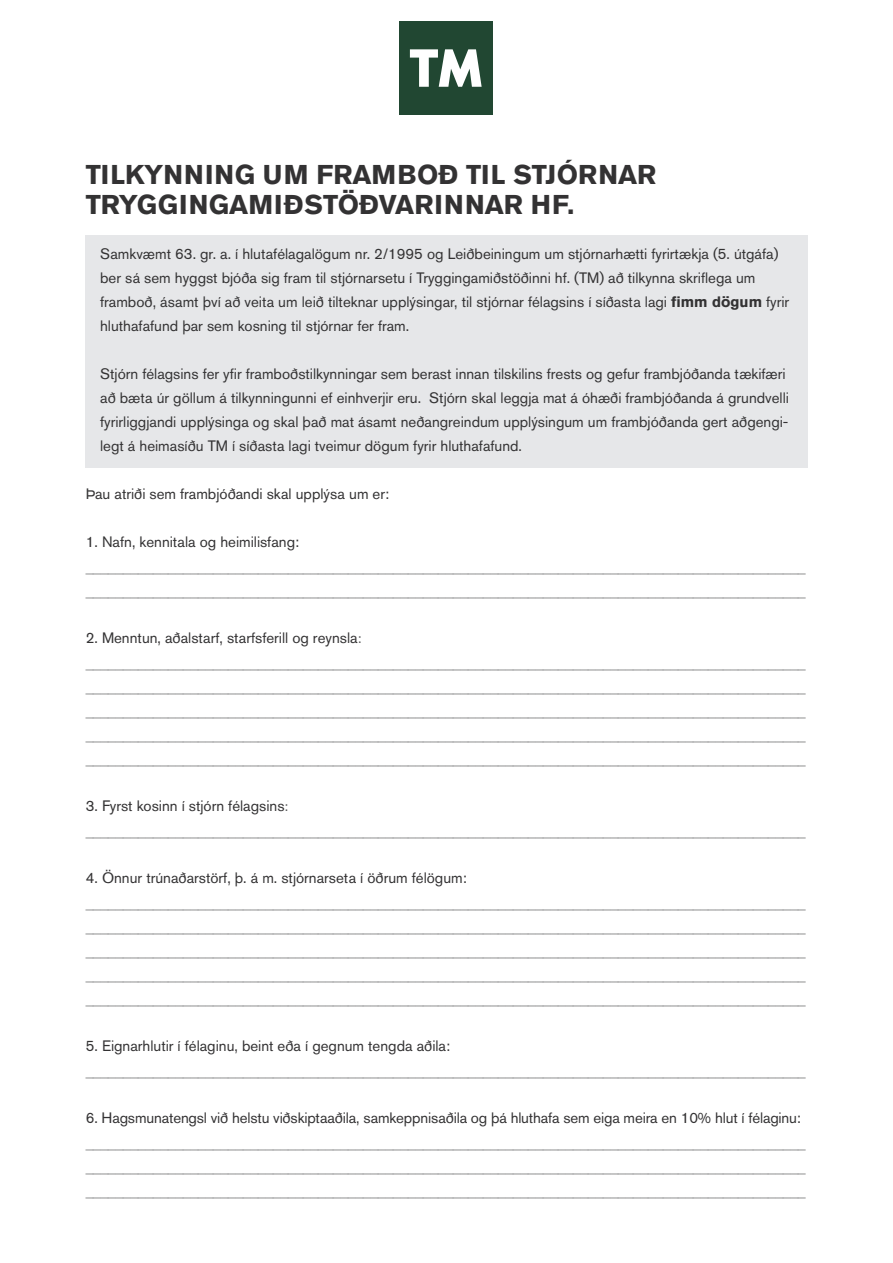
<style>
.page{position:relative;width:893px;height:1263px;background:#fff}
.page>*{position:absolute;margin:0;border:0;box-sizing:border-box;transform-origin:0 0}
.t1{font:700 27px "Akzidenz Grotesk BE";color:#333233}
.t2{font:15px/24px "Times New Roman";color:#4e4f50}
.t3{font:15px/24px "Akzidenz Grotesk BE";color:#333233}
.s1{font-weight:700}
.s2{font-family:"Times New Roman";color:#4e4f50}
</style>
<div class="page">
<div style="left:86px;top:236px;width:722px;height:232px;background:#e6e7e9"></div>
<div style="left:400px;top:21px;width:93px;height:94px;background:#214732"></div>
<svg style="left:410px;top:49px;width:72px;height:38px"></svg>
<p class="t1" style="left:86px;top:159px;width:572px">TILKYNNING UM FRAMBOÐ TIL STJÓRNAR</p>
<p class="t1" style="left:86px;top:189px;width:490px">TRYGGINGAMIÐSTÖÐVARINNAR HF.</p>
<p class="t3" style="left:100px;top:241px;width:691px">Samkvæmt 63. gr. a. í hlutafélagalögum nr. 2/1995 og Leiðbeiningum um stjórnarhætti fyrirtækja (5. útgáfa) ber sá sem hyggst bjóða sig fram til stjórnarsetu í Tryggingamiðstöðinni hf. (TM) að tilkynna skriflega um framboð, ásamt því að veita um leið tilteknar upplýsingar, til stjórnar félagsins í síðasta lagi <span class="s1">fimm dögum</span> fyrir hluthafafund þar sem kosning til stjórnar fer fram.</p>
<p class="t3" style="left:100px;top:361px;width:690px">Stjórn félagsins fer yfir framboðstilkynningar sem berast innan tilskilins frests og gefur frambjóðanda tækifæri að bæta úr göllum á tilkynningunni ef einhverjir eru. Stjórn skal leggja mat á óhæði frambjóðanda á grundvelli fyrirliggjandi upplýsinga og skal það mat ásamt neðangreindum upplýsingum um frambjóðanda gert aðgengi&shy;legt á heimasíðu TM í síðasta lagi tveimur dögum fyrir hluthafafund.</p>
<p class="t3" style="left:86px;top:482px;width:305px">Þau atriði sem frambjóðandi skal upplýsa um er:</p>
<p class="t3" style="left:86px;top:530px;width:215px">1. Nafn, kennitala og heimilisfang:</p>
<p class="t2" style="left:86px;top:554px;width:721px">________________________________________________________________________________________________ ________________________________________________________________________________________________</p>
<p class="t3" style="left:86px;top:626px;width:278px">2. Menntun, aðalstarf, starfsferill og reynsla<span class="s2">:</span></p>
<p class="t2" style="left:86px;top:650px;width:721px;text-align:justify">________________________________________________________________________________________________ ________________________________________________________________________________________________ ________________________________________________________________________________________________ ________________________________________________________________________________________________ ________________________________________________________________________________________________</p>
<p class="t3" style="left:86px;top:794px;width:204px">3. Fyrst kosinn í stjórn félagsins<span class="s2">:</span></p>
<p class="t2" style="left:86px;top:818px;width:721px">________________________________________________________________________________________________</p>
<p class="t3" style="left:86px;top:866px;width:383px">4. Önnur trúnaðarstörf, þ. á m. stjórnarseta í öðrum félögum:</p>
<p class="t2" style="left:86px;top:890px;width:721px">________________________________________________________________________________________________ ________________________________________________________________________________________________</p>
<p class="t2" style="left:86px;top:938px;width:721px">________________________________________________________________________________________________</p>
<p class="t2" style="left:86px;top:962px;width:721px">________________________________________________________________________________________________ ________________________________________________________________________________________________</p>
<p class="t3" style="left:86px;top:1034px;width:366px">5. Eignarhlutir í félaginu, beint eða í gegnum tengda aðila:</p>
<p class="t2" style="left:86px;top:1058px;width:721px">________________________________________________________________________________________________</p>
<p class="t3" style="left:86px;top:1106px;width:717px">6. Hagsmunatengsl við helstu viðskiptaaðila, samkeppnisaðila og þá hluthafa sem eiga meira en 10% hlut í félaginu:</p>
<p class="t2" style="left:86px;top:1130px;width:721px;text-align:justify">________________________________________________________________________________________________ ________________________________________________________________________________________________ ________________________________________________________________________________________________</p>
</div>
